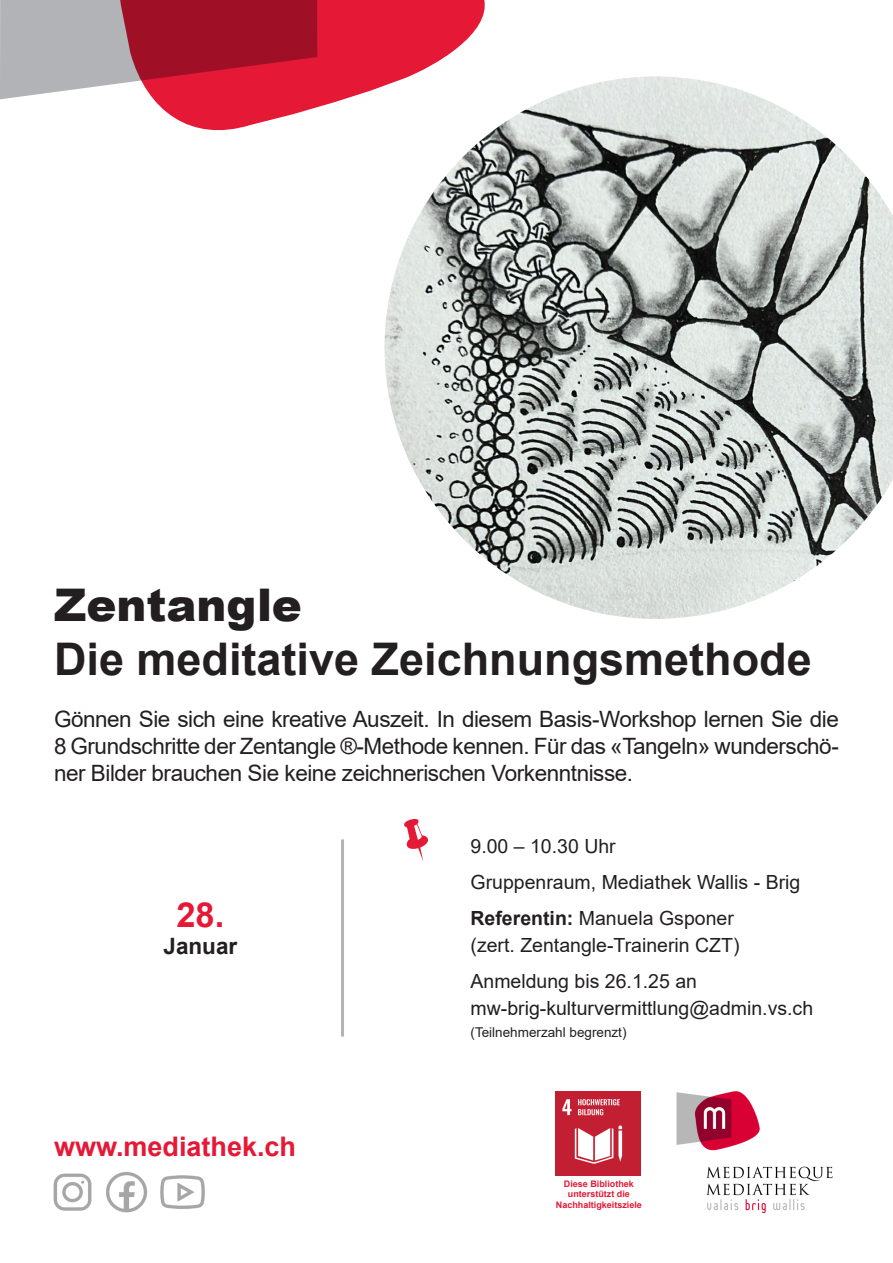
<style>
.page{position:relative;width:893px;height:1263px;background:#fff}
.page>*{position:absolute;margin:0;border:0;box-sizing:border-box;transform-origin:0 0}
.t1{font:700 45px "Arial";color:#231f20}
.t2{font:900 45px "Arial";color:#231f20}
.t3{font:700 34.5px "Arial";color:#e51836}
.t4{font:700 27px "Arial";color:#e51836}
.t5{font:22.5px/27px "Arial";letter-spacing:-.02em;color:#231f20;text-align:justify}
.t6{font:700 22.5px "Arial";color:#231f20}
.t7{font:19.5px "Arial";color:#231f20}
.t8{font:13.5px "Arial";color:#231f20}
.t9{font:700 9px/10.8px "Arial";color:#e51836;text-align:center}
.s1{font-weight:700}
</style>
<div class="page">
<img style="left:53px;top:1172px;width:95px;height:41px">
<img style="left:160px;top:1175px;width:45px;height:34px">
<svg style="left:153px;top:0;width:332px;height:131px;fill:#e51836"></svg>
<svg style="left:0;top:0;width:317px;height:99px;background:#b55868"></svg>
<img style="left:676px;top:1091px;width:157px;height:123px">
<hr style="left:341px;top:839px;width:3px;height:197px;background:#b2b3b7">
<img style="left:384px;top:76px;width:509px;height:543px">
<img style="left:556px;top:1091px;width:85px;height:85px">
<p class="t2" style="left:54px;top:572px;width:249px">Zentangle</p>
<p class="t1" style="left:54px;top:628px;width:759px">Die meditative Zeichnungsmethode</p>
<p class="t5" style="left:54px;top:705px;width:786px">Gönnen Sie sich eine kreative Auszeit. In diesem Basis-Workshop lernen Sie die 8 Grundschritte der Zentangle ®-Methode kennen. Für das «Tangeln» wunderschö&shy;ner Bilder brauchen Sie keine zeichnerischen Vorkenntnisse.</p>
<p class="t3" style="left:176px;top:891px;width:49px">28.</p>
<p class="t6" style="left:163px;top:931px;width:75px">Januar</p>
<p class="t4" style="left:54px;top:1127px;width:244px">www.mediathek.ch</p>
<p class="t7" style="left:470px;top:832px;width:147px">9.00 – 10.30 Uhr</p>
<p class="t7" style="left:470px;top:868px;width:331px">Gruppenraum, Mediathek Wallis - Brig</p>
<p class="t7" style="left:470px;top:904px;width:265px"><span class="s1">Referentin:</span> Manuela Gsponer</p>
<p class="t7" style="left:470px;top:931px;width:271px">(zert. Zentangle-Trainerin CZT)</p>
<p class="t7" style="left:470px;top:967px;width:228px">Anmeldung bis 26.1.25 an</p>
<p class="t7" style="left:470px;top:994px;width:344px">mw-brig-kulturvermittlung@admin.vs.ch</p>
<p class="t8" style="left:470px;top:1023px;width:158px">(Teilnehmerzahl begrenzt)</p>
<p class="t9" style="left:564px;top:1178px;width:72px">Diese Bibliothek unterstützt die</p>
<p class="t9" style="left:556px;top:1200px;width:88px">Nachhaltigkeitsziele</p>
</div>
